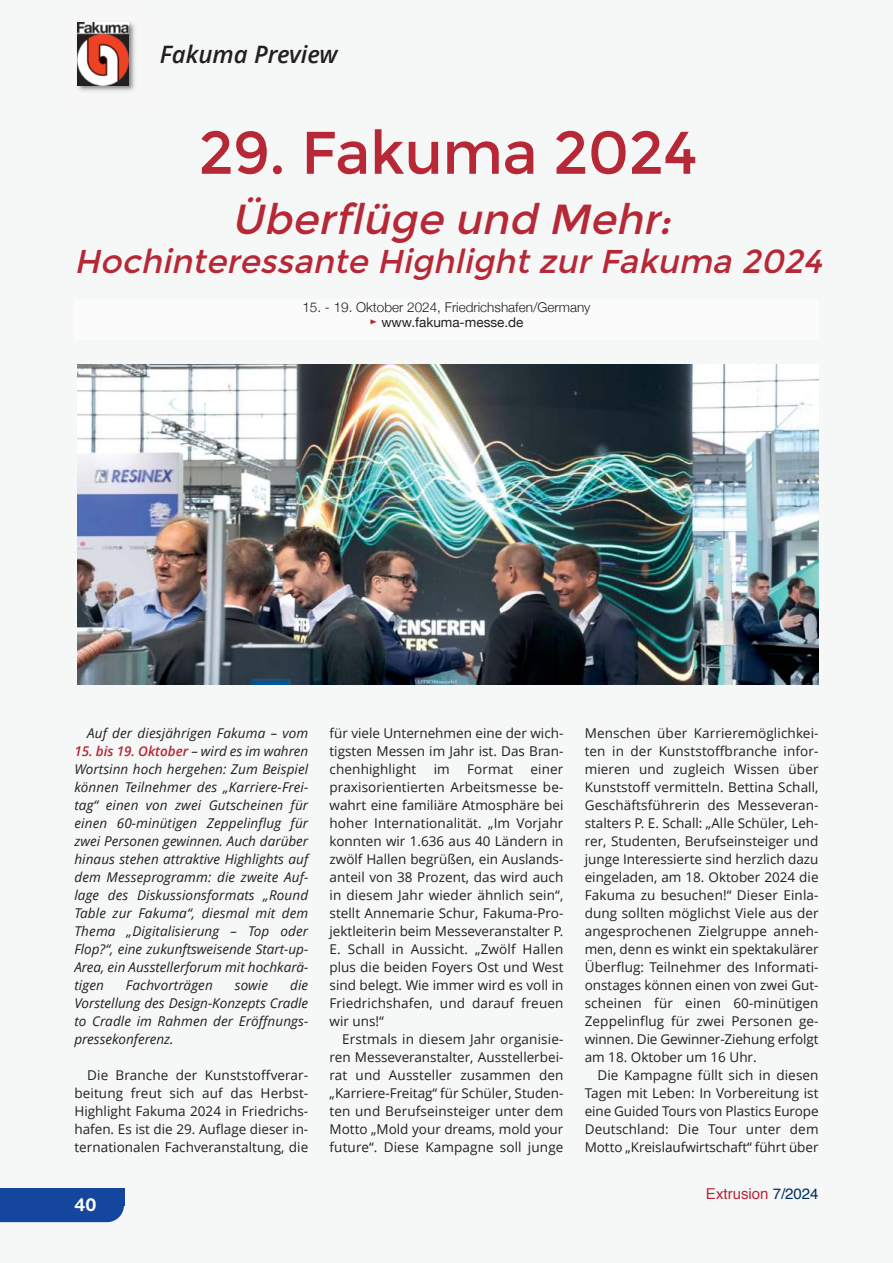
<style>
.page{position:relative;width:893px;height:1263px;background:#fff}
.page>*{position:absolute;margin:0;border:0;box-sizing:border-box;transform-origin:0 0}
.t1{font:60px "Montserrat";letter-spacing:-.01em;color:#b72837}
.t2{font:italic 42px "Montserrat";color:#b72837}
.t3{font:italic 33px "Montserrat";color:#b72837}
.t4{font:italic 600 24px "Open Sans";color:#221f1f}
.t5{font:700 18px "Helvetica Rounded";color:#fff}
.t6{font:15px "Helvetica";color:#b72837}
.t7{font:13.5px/18px "Open Sans";color:#221f1f;text-align:justify}
.t8{font:italic 13.5px/18px "Open Sans";letter-spacing:.01em;color:#221f1f;text-align:justify}
.t9{font:300 13.5px/15px "Helvetica Neue";color:#221f1f;text-align:center}
.s1{font-family:"Arial Unicode MS";font-weight:400;color:#b72837}
.s2{font-weight:400}
.s3{font-weight:600;color:#b72837}
.s4{color:#00305e}
</style>
<div class="page">
<div style="left:74px;top:299px;width:745px;height:40px;background:#fbfbfb"></div>
<img style="left:76px;top:20px;width:61px;height:73px">
<img style="left:78px;top:22px;width:51px;height:63px">
<div style="left:0;top:1205px;width:124px;height:17px;background:#15469d"></div>
<div style="left:0;top:1188px;width:124px;height:17px;background:#15469d"></div>
<img style="left:77px;top:364px;width:742px;height:320px">
<h3 class="t4" style="left:160px;top:45px;width:179px">Fakuma Preview</h3>
<h1 class="t1" style="left:198px;top:121px;width:501px">29. Fakuma 2024</h1>
<h2 class="t2" style="left:231px;top:197px;width:451px">Überflüge und Mehr:</h2>
<h3 class="t3" style="left:74px;top:244px;width:756px">Hochinteressante HighlightzurFakuma 2024</h3>
<p class="t9" style="left:302px;top:299px;width:290px">15. - 19. Oktober 2024, Friedrichshafen/Germany <span class="s1">►</span> <span class="s2">www.fakuma-messe.de</span></p>
<p class="t8" style="left:87px;top:725px;width:223px">Auf der diesjährigen Fakuma – vom</p>
<p class="t8" style="left:74px;top:743px;width:235px"><span class="s3">15. bis 19. Oktober</span> – wird es im wahren Wortsinn hoch hergehen: Zum Beispiel können Teilnehmer des „Karriere-Frei&shy;tag“ einen von zwei Gutscheinen für einen 60-minütigen Zeppelinflug für zwei Personen gewinnen. Auch darüber hinaus stehen attraktive Highlights auf dem Messeprogramm: die zweite Auf&shy;lage des Diskussionsformats „Round Table zur Fakuma“, diesmal mit dem Thema „Digitalisierung – Top oder Flop?“, eine zukunftsweisende Start-up-Area, ein Ausstellerforum mit hochkarä&shy;tigen</p>
<p class="t8" style="left:74px;top:977px;width:235px;text-indent:216px">die Vorstellung des Design-Konzepts Cradle to Cradle im Rahmen der Eröffnungs&shy;pressekonferenz.</p>
<p class="t7" style="left:74px;top:1067px;width:235px;text-indent:13px">Die Branche der Kunststoffverar&shy;beitung freut sich auf das Herbst-Highlight Fakuma 2024 in Friedrichs&shy;hafen. Es ist die 29. Auflage dieser in&shy;ternationalen Fachveranstaltung, die</p>
<p class="t8" style="left:126px;top:977px;width:88px">Fachvorträgen</p>
<p class="t8" style="left:235px;top:977px;width:35px">sowie</p>
<h3 class="t5" style="left:74px;top:1197px;width:23px">40</h3>
<p class="t7" style="left:330px;top:725px;width:235px">für viele Unternehmen eine der wich&shy;tigsten Messen im Jahr ist. Das Bran&shy;chenhighlight</p>
<p class="t7" style="left:330px;top:761px;width:235px;text-indent:201px">einer praxisorientierten Arbeitsmesse be&shy;wahrt eine familiäre Atmosphäre bei hoher Internationalität. „Im Vorjahr konnten wir 1.636 aus 40 Ländern in zwölf Hallen begrüßen, ein Auslands&shy;anteil von 38 Prozent, das wird auch in diesem Jahr wieder ähnlich sein“, stellt Annemarie Schur, Fakuma-Pro&shy;jektleiterin beim Messeveranstalter P.<br>E. Schall in Aussicht. „Zwölf Hallen plus die beiden Foyers Ost und West sind belegt. Wie immer wird es voll in Friedrichshafen, und darauf freuen wir uns!“</p>
<p class="t7" style="left:330px;top:1031px;width:235px;text-indent:13px">Erstmals in diesem Jahr organisie&shy;ren Messeveranstalter, Ausstellerbei&shy;rat und Aussteller zusammen den „Karriere-Freitag“ für Schüler, Studen&shy;ten und Berufseinsteiger unter dem Motto „Mold your dreams, mold your future“. Diese Kampagne soll junge</p>
<p class="t7" style="left:434px;top:761px;width:18px">im</p>
<p class="t7" style="left:467px;top:761px;width:48px">Format</p>
<p class="t7" style="left:585px;top:725px;width:235px">Menschen über Karrieremöglichkei&shy;ten in der Kunststoffbranche infor&shy;mieren und zugleich Wissen über Kunststoff vermitteln. Bettina Schall, Geschäftsführerin des Messeveran&shy;stalters P. E. Schall: „Alle Schüler, Leh&shy;rer, Studenten, Berufseinsteiger und junge Interessierte sind herzlich dazu eingeladen, am 18. Oktober 2024 die Fakuma zu besuchen!“ Dieser Einla&shy;dung sollten möglichst Viele aus der angesprochenen Zielgruppe anneh&shy;men, denn es winkt ein spektakulärer Überflug: Teilnehmer des Informati&shy;onstages können einen von zwei Gut&shy;scheinen für einen 60-minütigen Zeppelinflug für zwei Personen ge&shy;winnen. Die Gewinner-Ziehung erfolgt am 18. Oktober um 16 Uhr.</p>
<p class="t7" style="left:585px;top:1067px;width:235px;text-indent:13px">Die Kampagne füllt sich in diesen Tagen mit Leben: In Vorbereitung ist eine Guided Tours von Plastics Europe Deutschland: Die Tour unter dem Motto „Kreislaufwirtschaft“ führt über</p>
<p class="t6" style="left:706px;top:1188px;width:114px">Extrusion <span class="s4">7/2024</span></p>
</div>
